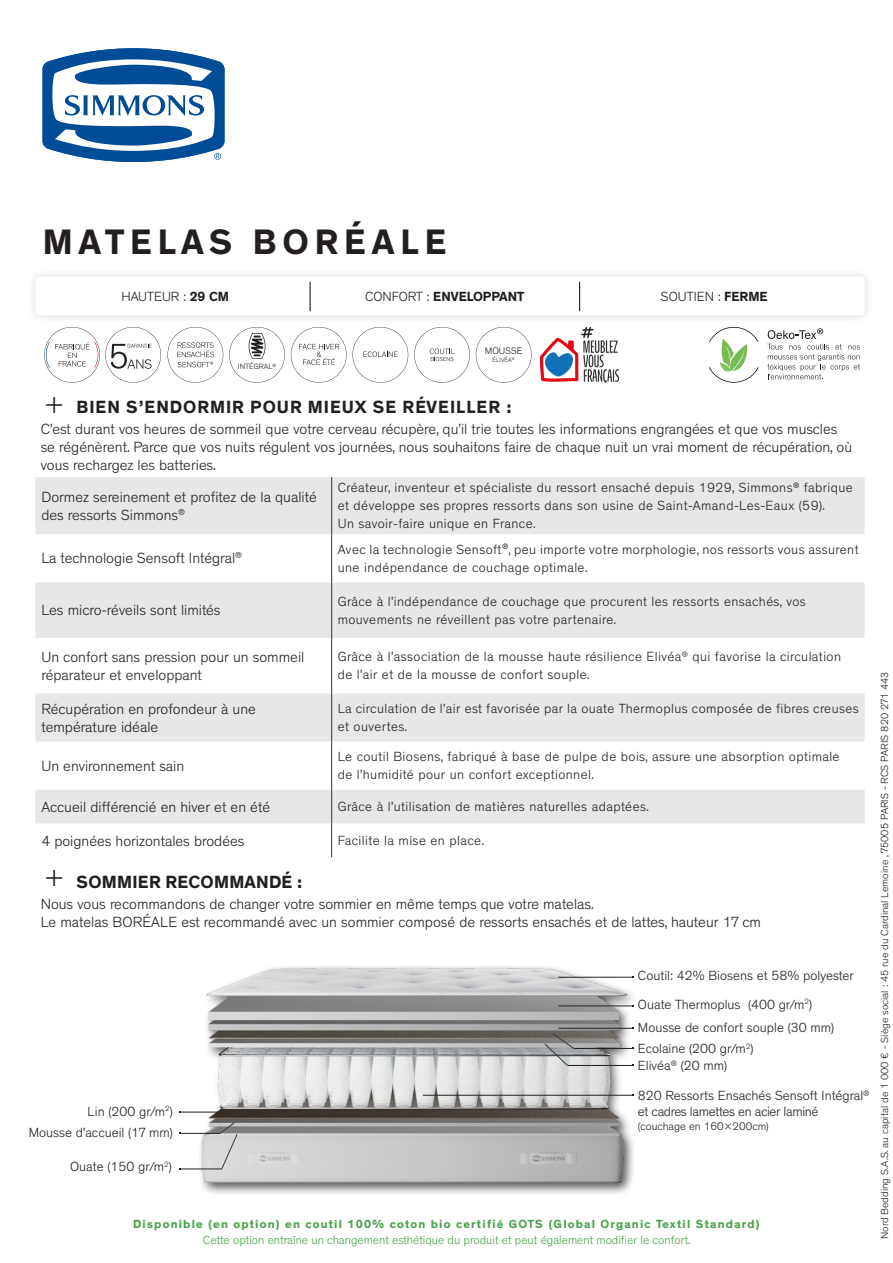
<style>
.page{position:relative;width:893px;height:1263px;background:#fff}
.page>*{position:absolute;margin:0;border:0;box-sizing:border-box;transform-origin:0 0}
.t1{font:700 36px "Theinhardt";letter-spacing:.165em;color:#231f20}
.t2{font:300 27px "Theinhardt";color:#231f20}
.t3{font:700 18px "Theinhardt";letter-spacing:.055em;color:#231f20}
.t4{font:700 18px "Theinhardt";letter-spacing:.015em;color:#231f20}
.t5{font:300 15px/18px "Theinhardt";color:#231f20}
.t6{font:300 13.5px/18px "Theinhardt";letter-spacing:.03em;color:#231f20}
.t7{font:300 13.5px "Theinhardt";color:#231f20}
.t8{font:300 13.5px "Theinhardt";letter-spacing:-.025em;color:#231f20}
.t9{font:700 13.5px "Theinhardt";color:#231f20}
.t10{font:300 12px/16.2px "Theinhardt";color:#46a348;text-align:center}
.t11{font:300 11.25px "Theinhardt";color:#231f20}
.t12{font:300 10.5px "Theinhardt";color:#231f20}
.t13{font:300 9.75px "Theinhardt";color:#231f20}
.t14{font:300 7.8px "Theinhardt";color:#231f20}
.t15{font:300 6.3px "Theinhardt";color:#231f20}
.s1{font-weight:700}
.s2{font-weight:300}
</style>
<div class="page">
<svg style="left:43px;top:48px;width:182px;height:114px"></svg>
<svg style="left:44px;top:327px;width:117px;height:56px"></svg>
<svg style="left:167px;top:327px;width:56px;height:56px"></svg>
<svg style="left:229px;top:327px;width:56px;height:56px"></svg>
<svg style="left:414px;top:327px;width:56px;height:56px"></svg>
<svg style="left:291px;top:327px;width:117px;height:56px"></svg>
<svg style="left:476px;top:327px;width:56px;height:56px"></svg>
<div style="left:26px;top:268px;width:848px;height:57px;background:#f8f8f8"></div>
<div style="left:35px;top:276px;width:830px;height:39px;background:#fff;border-radius:4px"></div>
<svg style="left:310px;top:282px;width:1px;height:29px"></svg>
<svg style="left:579px;top:282px;width:1px;height:29px"></svg>
<svg style="left:35px;top:477px;width:830px;height:346px;fill:#e6e7e9"></svg>
<hr style="left:331px;top:477px;width:1px;height:57px;background:#333233">
<hr style="left:331px;top:534px;width:1px;height:48px;background:#333233">
<hr style="left:331px;top:582px;width:1px;height:56px;background:#333233">
<hr style="left:331px;top:638px;width:1px;height:55px;background:#333233">
<hr style="left:331px;top:693px;width:1px;height:48px;background:#333233">
<hr style="left:331px;top:741px;width:1px;height:49px;background:#333233">
<hr style="left:331px;top:790px;width:1px;height:33px;background:#333233">
<hr style="left:331px;top:823px;width:1px;height:34px;background:#333233">
<svg style="left:709px;top:327px;width:50px;height:56px"></svg>
<svg style="left:767px;top:328px;width:93px;height:51px"></svg>
<img style="left:541px;top:328px;width:78px;height:54px">
<div style="left:197px;top:964px;width:441px;height:232px;background:#231f20;opacity:.75"></div>
<img style="left:194px;top:964px;width:435px;height:227px">
<hr style="left:423px;top:1095px;width:210px;height:1px;background:#231f20">
<hr style="left:559px;top:1028px;width:74px;height:1px;background:#231f20">
<hr style="left:574px;top:1048px;width:59px;height:1px;background:#231f20">
<hr style="left:568px;top:1065px;width:65px;height:1px;background:#231f20">
<svg style="left:544px;top:1033px;width:30px;height:33px"></svg>
<hr style="left:179px;top:1112px;width:41px;height:1px;background:#231f20">
<hr style="left:179px;top:1133px;width:41px;height:1px;background:#231f20">
<hr style="left:179px;top:1169px;width:42px;height:1px;background:#231f20">
<svg style="left:219px;top:1122px;width:19px;height:47px"></svg>
<hr style="left:559px;top:977px;width:74px;height:1px;background:#231f20">
<hr style="left:559px;top:1006px;width:74px;height:1px;background:#231f20">
<p class="t1" style="left:43px;top:220px;width:405px">MATELAS BORÉALE</p>
<p class="t7" style="left:122px;top:289px;width:109px">HAUTEUR : <span class="s1">29 CM</span></p>
<p class="t9" style="left:365px;top:288px;width:161px"><span class="s2">CONFORT :</span> ENVELOPPANT</p>
<p class="t7" style="left:661px;top:289px;width:108px">SOUTIEN : <span class="s1">FERME</span></p>
<p class="t14" style="left:238px;top:362px;width:40px">INTÉGRAL<sup>®</sup></p>
<p class="t13" style="left:485px;top:345px;width:39px">MOUSSE</p>
<p class="t15" style="left:493px;top:356px;width:24px">ÉLIVÉA<sup>®</sup></p>
<p class="t2" style="left:44px;top:388px;width:22px">+</p>
<p class="t3" style="left:77px;top:395px;width:436px">BIEN S’ENDORMIR POUR MIEUX SE RÉVEILLER :</p>
<p class="t5" style="left:41px;top:420px;width:813px">C’est durant vos heures de sommeil que votre cerveau récupère, qu’il trie toutes les informations engrangées et que vos muscles se régénèrent. Parce que vos nuits régulent vos journées, nous souhaitons faire de chaque nuit un vrai moment de récupération, où vous rechargez les batteries.</p>
<p class="t5" style="left:41px;top:488px;width:277px">Dormez sereinement et profitez de la qualité des ressorts Simmons<sup>®</sup></p>
<p class="t6" style="left:338px;top:479px;width:517px">Créateur, inventeur et spécialiste du ressort ensaché depuis 1929, Simmons<sup>®</sup> fabrique et développe ses propres ressorts dans son usine de Saint-Amand-Les-Eaux (59).</p>
<p class="t6" style="left:338px;top:515px;width:199px">Un savoir-faire unique en France.</p>
<p class="t5" style="left:41px;top:550px;width:202px">La technologie Sensoft Intégral<sup>®</sup></p>
<p class="t6" style="left:338px;top:541px;width:522px">Avec la technologie Sensoft<sup>®</sup>, peu importe votre morphologie, nos ressorts vous assurent une indépendance de couchage optimale.</p>
<p class="t5" style="left:41px;top:601px;width:181px">Les micro-réveils sont limités</p>
<p class="t6" style="left:338px;top:592px;width:470px">Grâce à l’indépendance de couchage que procurent les ressorts ensachés, vos mouvements ne réveillent pas votre partenaire.</p>
<p class="t5" style="left:41px;top:648px;width:264px">Un confort sans pression pour un sommeil réparateur et enveloppant</p>
<p class="t6" style="left:338px;top:648px;width:505px">Grâce à l’association de la mousse haute résilience Elivéa<sup>®</sup> qui favorise la circulation de l’air et de la mousse de confort souple.</p>
<p class="t5" style="left:41px;top:700px;width:216px">Récupération en profondeur à une température idéale</p>
<p class="t6" style="left:338px;top:700px;width:522px">La circulation de l’air est favorisée par la ouate Thermoplus composée de fibres creuses et ouvertes.</p>
<p class="t5" style="left:41px;top:757px;width:144px">Un environnement sain</p>
<p class="t6" style="left:338px;top:748px;width:503px">Le coutil Biosens, fabriqué à base de pulpe de bois, assure une absorption optimale de l’humidité pour un confort exceptionnel.</p>
<p class="t5" style="left:41px;top:798px;width:230px">Accueil différencié en hiver et en été</p>
<p class="t6" style="left:338px;top:798px;width:313px">Grâce à l’utilisation de matières naturelles adaptées.</p>
<p class="t5" style="left:41px;top:832px;width:204px">4 poignées horizontales brodées</p>
<p class="t6" style="left:338px;top:832px;width:148px">Facilite la mise en place.</p>
<p class="t2" style="left:44px;top:861px;width:22px">+</p>
<p class="t4" style="left:77px;top:871px;width:227px">SOMMIER RECOMMANDÉ :</p>
<p class="t5" style="left:41px;top:895px;width:555px">Nous vous recommandons de changer votre sommier en même temps que votre matelas.</p>
<p class="t5" style="left:41px;top:913px;width:722px">Le matelas BORÉALE est recommandé avec un sommier composé de ressorts ensachés et de lattes, hauteur 17 cm</p>
<p class="t7" style="left:638px;top:967px;width:217px">Coutil: 42% Biosens et 58% polyester</p>
<p class="t7" style="left:638px;top:996px;width:176px">Ouate Thermoplus (400 gr/m<sup>2</sup>)</p>
<p class="t6" style="left:88px;top:1102px;width:87px">Lin (200 gr/m<sup>2</sup>)</p>
<p class="t7" style="left:29px;top:1125px;width:146px">Mousse d’accueil (17 mm)</p>
<p class="t7" style="left:70px;top:1159px;width:103px">Ouate (150 gr/m<sup>2</sup>)</p>
<p class="t7" style="left:638px;top:1019px;width:198px">Mousse de confort souple (30 mm)</p>
<p class="t7" style="left:638px;top:1041px;width:117px">Ecolaine (200 gr/m<sup>2</sup>)</p>
<p class="t7" style="left:638px;top:1058px;width:91px">Elivéa<sup>®</sup> (20 mm)</p>
<p class="t7" style="left:638px;top:1088px;width:233px">820 Ressorts Ensachés Sensoft Intégral<sup>®</sup></p>
<p class="t8" style="left:638px;top:1104px;width:182px">et cadres lamettes en acier laminé</p>
<p class="t11" style="left:638px;top:1119px;width:132px">(couchage en 160x200cm)</p>
<p class="t10" style="left:133px;top:1216px;width:628px"><span class="s1">Disponible (en option) en coutil 100% coton bio certifié GOTS (Global Organic Textil Standard)<br></span>Cette option entraîne un changement esthétique du produit et peut également modifier le confort.</p>
<p class="t12" style="left:879px;top:1239px;width:569px;rotate:-90deg">Nord Bedding S.A.S. au capital de 1 000 € - Siège social : 45 rue du Cardinal Lemoine , 75005 PARIS - RCS PARIS 820 271 443</p>
</div>
